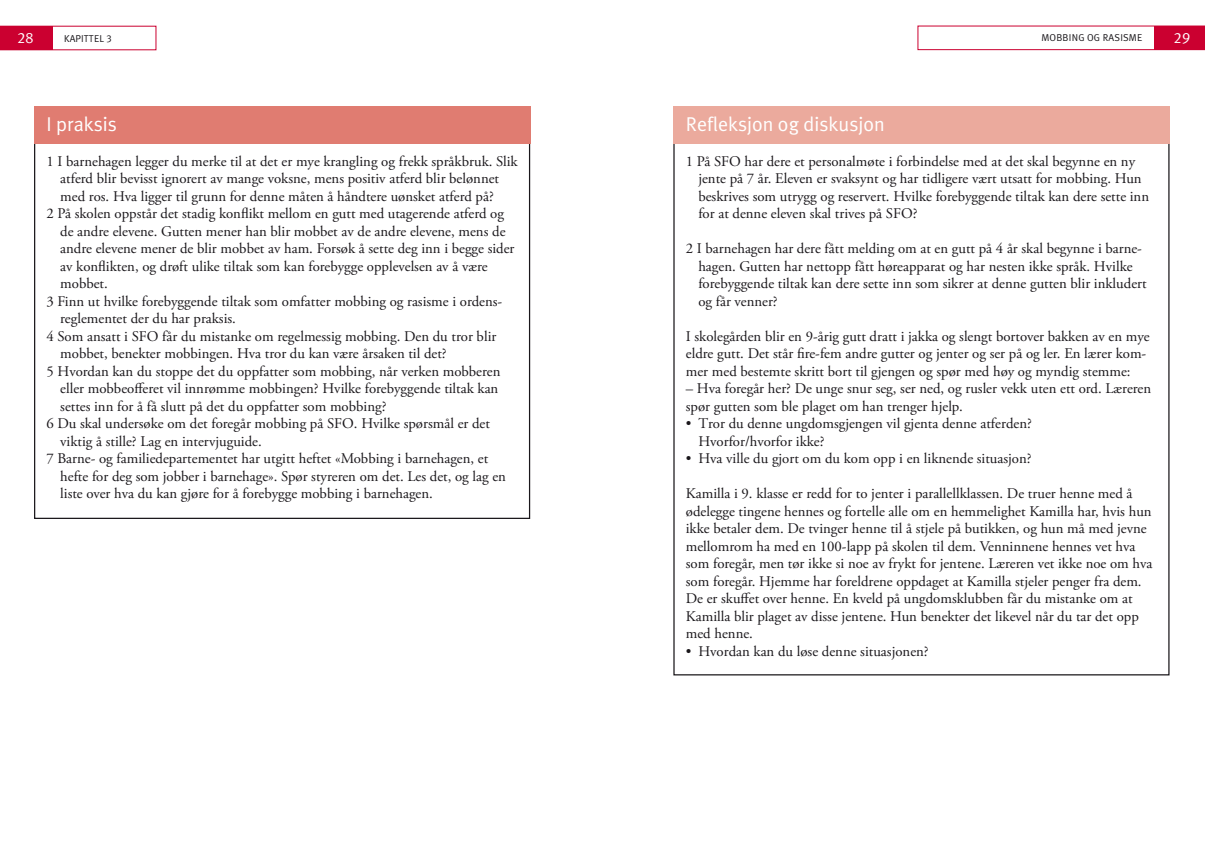
<style>
.page{position:relative;width:1205px;height:851px;background:#fff}
.page>*{position:absolute;margin:0;border:0;box-sizing:border-box;transform-origin:0 0}
.t1{font:20px "Meta Plus Normal";color:#fff}
.t2{font:15px "Meta Plus Normal Caps";color:#fff}
.t3{font:14.75px/17.5px "Adobe Garamond Pro";color:#1a171b}
.t4{font:10px "Meta Plus Normal Caps";letter-spacing:.015em;color:#1a171b}
.t5{font:10px "Meta Plus Normal";letter-spacing:.01em;color:#1a171b}
.s1{font-family:"Meta Plus Normal Caps"}
</style>
<div class="page">
<svg style="left:53px;top:26px;width:103px;height:24px"></svg>
<div style="left:0;top:26px;width:53px;height:24px;background:#cb0030"></div>
<svg style="left:918px;top:26px;width:236px;height:24px"></svg>
<div style="left:1154px;top:26px;width:51px;height:24px;background:#cb0030"></div>
<div style="left:34px;top:106px;width:496px;height:38px;background:#e07c71"></div>
<div style="left:673px;top:106px;width:496px;height:38px;background:#ebaa9d"></div>
<p class="t2" style="left:17px;top:29px;width:16px">28</p>
<p class="t5" style="left:64px;top:32px;width:49px">Kapittel <span class="s1">3</span></p>
<p class="t4" style="left:1041px;top:32px;width:102px">MOBBING OG RASISME</p>
<p class="t2" style="left:1174px;top:29px;width:17px">29</p>
<h1 class="t1" style="left:46px;top:112px;width:72px">I praksis</h1>
<p class="t3" style="left:46px;top:153px;width:473px">1 I barnehagen legger du merke til at det er mye krangling og frekk språkbruk. Slik</p>
<p class="t3" style="left:60px;top:170px;width:440px">atferd blir bevisst ignorert av mange voksne, mens positiv atferd blir belønnet</p>
<p class="t3" style="left:60px;top:188px;width:435px">med ros. Hva ligger til grunn for denne måten å håndtere uønsket atferd på?</p>
<p class="t3" style="left:46px;top:205px;width:459px">2 På skolen oppstår det stadig konflikt mellom en gutt med utagerende atferd og</p>
<p class="t3" style="left:60px;top:223px;width:447px">de andre elevene. Gutten mener han blir mobbet av de andre elevene, mens de</p>
<p class="t3" style="left:60px;top:240px;width:456px">andre elevene mener de blir mobbet av ham. Forsøk å sette deg inn i begge sider</p>
<p class="t3" style="left:60px;top:258px;width:429px">av konflikten, og drøft ulike tiltak som kan forebygge opplevelsen av å være</p>
<p class="t3" style="left:60px;top:275px;width:49px">mobbet.</p>
<p class="t3" style="left:46px;top:293px;width:457px">3 Finn ut hvilke forebyggende tiltak som omfatter mobbing og rasisme i ordens-</p>
<p class="t3" style="left:60px;top:310px;width:177px">reglementet der du har praksis.</p>
<p class="t3" style="left:46px;top:328px;width:451px">4 Som ansatt i SFO får du mistanke om regelmessig mobbing. Den du tror blir</p>
<p class="t3" style="left:60px;top:345px;width:388px">mobbet, benekter mobbingen. Hva tror du kan være årsaken til det?</p>
<p class="t3" style="left:46px;top:363px;width:455px">5 Hvordan kan du stoppe det du oppfatter som mobbing, når verken mobberen</p>
<p class="t3" style="left:60px;top:380px;width:440px">eller mobbeofferet vil innrømme mobbingen? Hvilke forebyggende tiltak kan</p>
<p class="t3" style="left:60px;top:398px;width:328px">settes inn for å få slutt på det du oppfatter som mobbing?</p>
<p class="t3" style="left:46px;top:415px;width:445px">6 Du skal undersøke om det foregår mobbing på SFO. Hvilke spørsmål er det</p>
<p class="t3" style="left:60px;top:433px;width:203px">viktig å stille? Lag en intervjuguide.</p>
<p class="t3" style="left:46px;top:450px;width:443px">7 Barne- og familiedepartementet har utgitt heftet «Mobbing i barnehagen, et</p>
<p class="t3" style="left:60px;top:468px;width:447px">hefte for deg som jobber i barnehage». Spør styreren om det. Les det, og lag en</p>
<p class="t3" style="left:60px;top:485px;width:374px">liste over hva du kan gjøre for å forebygge mobbing i barnehagen.</p>
<h1 class="t1" style="left:686px;top:112px;width:200px">Refleksjon og diskusjon</h1>
<p class="t3" style="left:698px;top:153px;width:452px;text-indent:-12px">1 På SFO har dere et personalmøte i forbindelse med at det skal begynne en ny jente på 7 år. Eleven er svaksynt og har tidligere vært utsatt for mobbing. Hun beskrives som utrygg og reservert. Hvilke forebyggende tiltak kan dere sette inn for at denne eleven skal trives på SFO?</p>
<p class="t3" style="left:698px;top:240px;width:450px;text-indent:-12px">2 I barnehagen har dere fått melding om at en gutt på 4 år skal begynne i barne&shy;hagen. Gutten har nettopp fått høreapparat og har nesten ikke språk. Hvilke forebyggende tiltak kan dere sette inn som sikrer at denne gutten blir inkludert og får venner?</p>
<p class="t3" style="left:686px;top:328px;width:465px">I skolegården blir en 9-årig gutt dratt i jakka og slengt bortover bakken av en mye eldre gutt. Det står fire-fem andre gutter og jenter og ser på og ler. En lærer kom&shy;mer med bestemte skritt bort til gjengen og spør med høy og myndig stemme:</p>
<p class="t3" style="left:686px;top:380px;width:467px">– Hva foregår her? De unge snur seg, ser ned, og rusler vekk uten ett ord. Læreren spør gutten som ble plaget om han trenger hjelp.</p>
<p class="t3" style="left:698px;top:415px;width:335px;text-indent:-12px">• Tror du denne ungdomsgjengen vil gjenta denne atferden?<br>Hvorfor/hvorfor ikke?</p>
<p class="t3" style="left:686px;top:450px;width:347px">• Hva ville du gjort om du kom opp i en liknende situasjon?</p>
<p class="t3" style="left:686px;top:485px;width:468px">Kamilla i 9. klasse er redd for to jenter i parallellklassen. De truer henne med å ødelegge tingene hennes og fortelle alle om en hemmelighet Kamilla har, hvis hun ikke betaler dem. De tvinger henne til å stjele på butikken, og hun må med jevne mellomrom ha med en 100-lapp på skolen til dem. Venninnene hennes vet hva som foregår, men tør ikke si noe av frykt for jentene. Læreren vet ikke noe om hva som foregår. Hjemme har foreldrene oppdaget at Kamilla stjeler penger fra dem.<br>De er skuffet over henne. En kveld på ungdomsklubben får du mistanke om at Kamilla blir plaget av disse jentene. Hun benekter det likevel når du tar det opp med henne.</p>
<p class="t3" style="left:686px;top:643px;width:244px">• Hvordan kan du løse denne situasjonen?</p>
</div>
